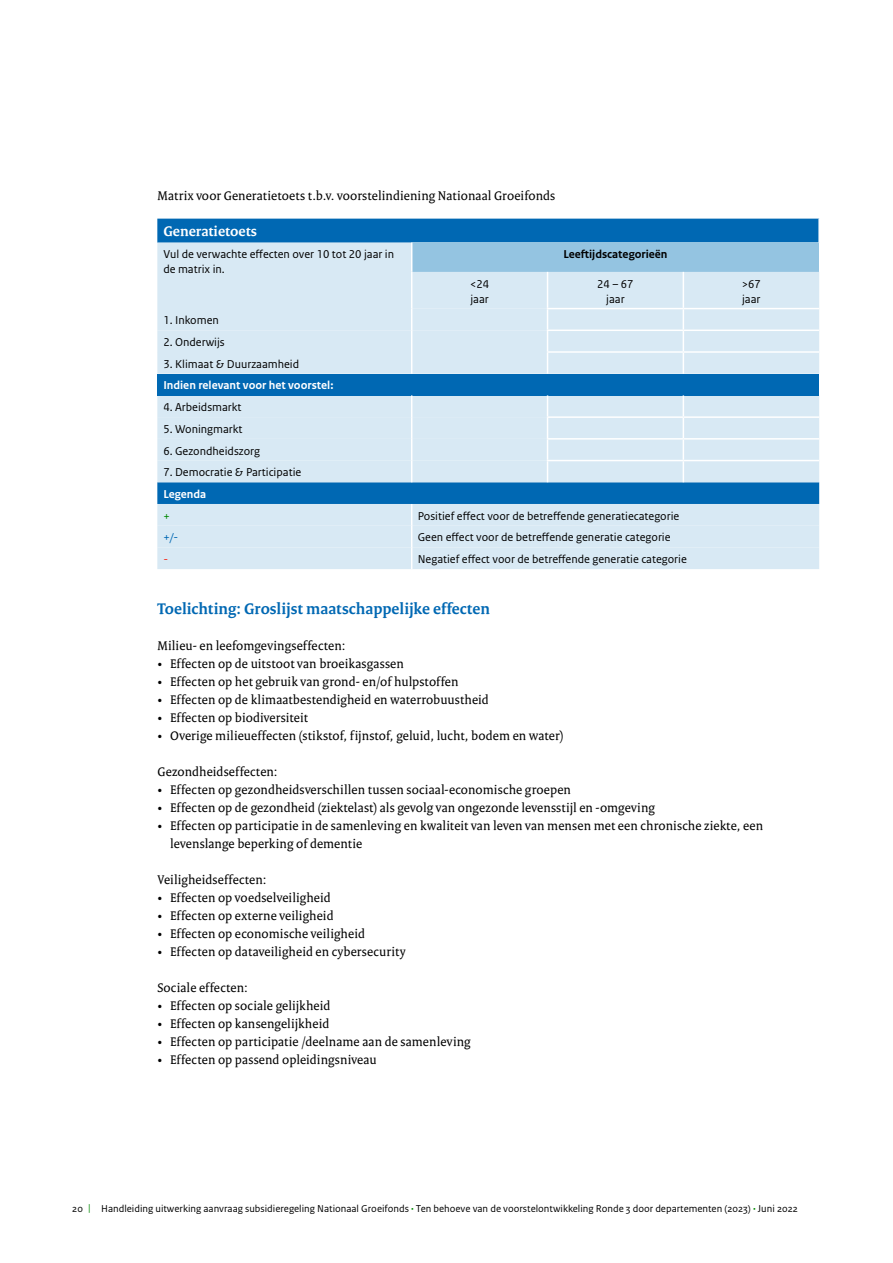
<style>
.page{position:relative;width:893px;height:1263px;background:#fff}
.page>*{position:absolute;margin:0;border:0;box-sizing:border-box;transform-origin:0 0}
.Subkop_inspring{font:700 16.5px "Rijksoverheid Serif";letter-spacing:.005em;color:#0068b3}
.t1{font:700 15px "Rijksoverheid Serif";color:#fff}
.P_Broodtekst_Serif{font:13.5px/18px "Rijksoverheid Serif";letter-spacing:.01em;color:#000}
.Tabel_Broodtekst{font:12px/15px "Rijksoverheid Sans Text";color:#000}
.Tabel_Broodtekst-2{font:700 12px "Rijksoverheid Sans Text";color:#fff}
.Tabel_Broodtekst-3{font:700 12px "Rijksoverheid Sans Text";color:#000}
.Tabel_Broodtekst-4{font:12px "Rijksoverheid Sans Text";color:#0068b3}
.Tabel_Broodtekst-5{font:12px "Rijksoverheid Sans Text";color:#080}
.Tabel_Broodtekst-6{font:12px "Rijksoverheid Sans Text";color:#f72717}
.t2{font:10.5px "Rijksoverheid Sans Text";color:#000}
.s1{color:#080}
.s2{font-weight:700;color:#080}
</style>
<div class="page">
<div style="left:157px;top:219px;width:661px;height:24px;background:#0068b3"></div>
<div style="left:157px;top:243px;width:254px;height:29px;background:#d8e9f4"></div>
<div style="left:412px;top:243px;width:407px;height:29px;background:#94c4e1"></div>
<svg style="left:157px;top:272px;width:662px;height:297px;background:#c6deee"></svg>
<div style="left:157px;top:374px;width:662px;height:21px;background:#0068b3"></div>
<hr style="left:411px;top:272px;width:1px;height:37px;background:#fff">
<svg style="left:411px;top:309px;width:1px;height:65px"></svg>
<svg style="left:411px;top:395px;width:1px;height:87px"></svg>
<svg style="left:411px;top:504px;width:1px;height:65px"></svg>
<hr style="left:547px;top:272px;width:1px;height:36px;background:#fff">
<hr style="left:683px;top:272px;width:1px;height:36px;background:#fff">
<hr style="left:547px;top:308px;width:136px;height:1px;background:#fff">
<hr style="left:683px;top:308px;width:136px;height:1px;background:#fff">
<hr style="left:547px;top:330px;width:136px;height:1px;background:#fff">
<hr style="left:683px;top:330px;width:136px;height:1px;background:#fff">
<hr style="left:547px;top:351px;width:136px;height:2px;background:#fff">
<svg style="left:547px;top:309px;width:1px;height:65px"></svg>
<hr style="left:683px;top:351px;width:136px;height:2px;background:#fff">
<svg style="left:683px;top:309px;width:1px;height:65px"></svg>
<hr style="left:547px;top:416px;width:136px;height:2px;background:#fff">
<hr style="left:683px;top:416px;width:136px;height:2px;background:#fff">
<hr style="left:547px;top:438px;width:136px;height:2px;background:#fff">
<hr style="left:683px;top:438px;width:136px;height:2px;background:#fff">
<hr style="left:547px;top:460px;width:136px;height:1px;background:#fff">
<svg style="left:547px;top:395px;width:1px;height:87px"></svg>
<hr style="left:683px;top:460px;width:136px;height:1px;background:#fff">
<svg style="left:683px;top:395px;width:1px;height:87px"></svg>
<p class="P_Broodtekst_Serif" style="left:157px;top:186px;width:399px">Matrix voor Generatietoets t.b.v. voorstelindiening Nationaal Groeifonds</p>
<p class="t1" style="left:163px;top:222px;width:95px">Generatietoets</p>
<p class="Tabel_Broodtekst" style="left:163px;top:247px;width:232px">Vul de verwachte effecten over 10 tot 20 jaar in de matrix in.</p>
<p class="Tabel_Broodtekst-3" style="left:563px;top:248px;width:106px">Leeftijdscategorieën</p>
<p class="Tabel_Broodtekst" style="left:470px;top:276px;width:21px">&lt;24</p>
<p class="Tabel_Broodtekst" style="left:470px;top:291px;width:20px">jaar</p>
<p class="Tabel_Broodtekst" style="left:597px;top:276px;width:38px">24 – 67</p>
<p class="Tabel_Broodtekst" style="left:606px;top:291px;width:20px">jaar</p>
<p class="Tabel_Broodtekst" style="left:742px;top:276px;width:21px">&gt;67</p>
<p class="Tabel_Broodtekst" style="left:742px;top:291px;width:20px">jaar</p>
<p class="Tabel_Broodtekst" style="left:163px;top:313px;width:57px">1. Inkomen</p>
<p class="Tabel_Broodtekst" style="left:163px;top:335px;width:63px">2. Onderwijs</p>
<p class="Tabel_Broodtekst" style="left:163px;top:356px;width:137px">3. Klimaat &amp; Duurzaamheid</p>
<p class="Tabel_Broodtekst-2" style="left:163px;top:379px;width:172px">Indien relevant voor het voorstel:</p>
<p class="Tabel_Broodtekst" style="left:163px;top:400px;width:80px">4. Arbeidsmarkt</p>
<p class="Tabel_Broodtekst" style="left:163px;top:422px;width:81px">5. Woningmarkt</p>
<p class="Tabel_Broodtekst" style="left:163px;top:443px;width:98px">6. Gezondheidszorg</p>
<p class="Tabel_Broodtekst" style="left:163px;top:465px;width:139px">7. Democratie &amp; Participatie</p>
<p class="Tabel_Broodtekst-2" style="left:163px;top:487px;width:44px">Legenda</p>
<p class="Tabel_Broodtekst-5" style="left:163px;top:509px;width:8px">+</p>
<p class="Tabel_Broodtekst" style="left:418px;top:508px;width:263px">Positief effect voor de betreffende generatiecategorie</p>
<p class="Tabel_Broodtekst-4" style="left:163px;top:531px;width:16px">+/-</p>
<p class="Tabel_Broodtekst" style="left:418px;top:530px;width:254px">Geen effect voor de betreffende generatie categorie</p>
<p class="Tabel_Broodtekst-6" style="left:163px;top:552px;width:6px">-</p>
<p class="Tabel_Broodtekst" style="left:418px;top:552px;width:271px">Negatief effect voor de betreffende generatie categorie</p>
<p class="Subkop_inspring" style="left:157px;top:599px;width:334px">Toelichting: Groslijst maatschappelijke effecten</p>
<p class="P_Broodtekst_Serif" style="left:157px;top:636px;width:190px">Milieu- en leefomgevingseffecten:</p>
<p class="P_Broodtekst_Serif" style="left:157px;top:654px;width:248px">• Effecten op de uitstoot van broeikasgassen</p>
<p class="P_Broodtekst_Serif" style="left:157px;top:672px;width:303px">• Effecten op het gebruik van grond- en/of hulpstoffen</p>
<p class="P_Broodtekst_Serif" style="left:157px;top:690px;width:333px">• Effecten op de klimaatbestendigheid en waterrobuustheid</p>
<p class="P_Broodtekst_Serif" style="left:157px;top:708px;width:152px">• Effecten op biodiversiteit</p>
<p class="P_Broodtekst_Serif" style="left:157px;top:726px;width:408px">• Overige milieueffecten (stikstof, fijnstof, geluid, lucht, bodem en water)</p>
<p class="P_Broodtekst_Serif" style="left:157px;top:762px;width:122px">Gezondheidseffecten:</p>
<p class="P_Broodtekst_Serif" style="left:157px;top:780px;width:415px">• Effecten op gezondheidsverschillen tussen sociaal-economische groepen</p>
<p class="P_Broodtekst_Serif" style="left:157px;top:798px;width:499px">• Effecten op de gezondheid (ziektelast) als gevolg van ongezonde levensstijl en -omgeving</p>
<p class="P_Broodtekst_Serif" style="left:170px;top:816px;width:595px;text-indent:-13px">• Effecten op participatie in de samenleving en kwaliteit van leven van mensen met een chronische ziekte, een levenslange beperking of dementie</p>
<p class="P_Broodtekst_Serif" style="left:157px;top:870px;width:111px">Veiligheidseffecten:</p>
<p class="P_Broodtekst_Serif" style="left:157px;top:888px;width:175px">• Effecten op voedselveiligheid</p>
<p class="P_Broodtekst_Serif" style="left:157px;top:906px;width:178px">• Effecten op externe veiligheid</p>
<p class="P_Broodtekst_Serif" style="left:157px;top:924px;width:209px">• Effecten op economische veiligheid</p>
<p class="P_Broodtekst_Serif" style="left:157px;top:942px;width:250px">• Effecten op dataveiligheid en cybersecurity</p>
<p class="P_Broodtekst_Serif" style="left:157px;top:978px;width:92px">Sociale effecten:</p>
<p class="P_Broodtekst_Serif" style="left:157px;top:996px;width:175px">• Effecten op sociale gelijkheid</p>
<p class="P_Broodtekst_Serif" style="left:157px;top:1014px;width:173px">• Effecten op kansengelijkheid</p>
<p class="P_Broodtekst_Serif" style="left:157px;top:1032px;width:315px">• Effecten op participatie /deelname aan de samenleving</p>
<p class="P_Broodtekst_Serif" style="left:157px;top:1050px;width:221px">• Effecten op passend opleidingsniveau</p>
<p class="t2" style="left:72px;top:1202px;width:727px">20 <span class="s1">|</span> Handleiding uitwerking aanvraag subsidieregeling Nationaal Groeifonds <span class="s2">·</span> Ten behoeve van de voorstelontwikkeling Ronde 3 door departementen (2023) <span class="s2">·</span> Juni 2022</p>
</div>
